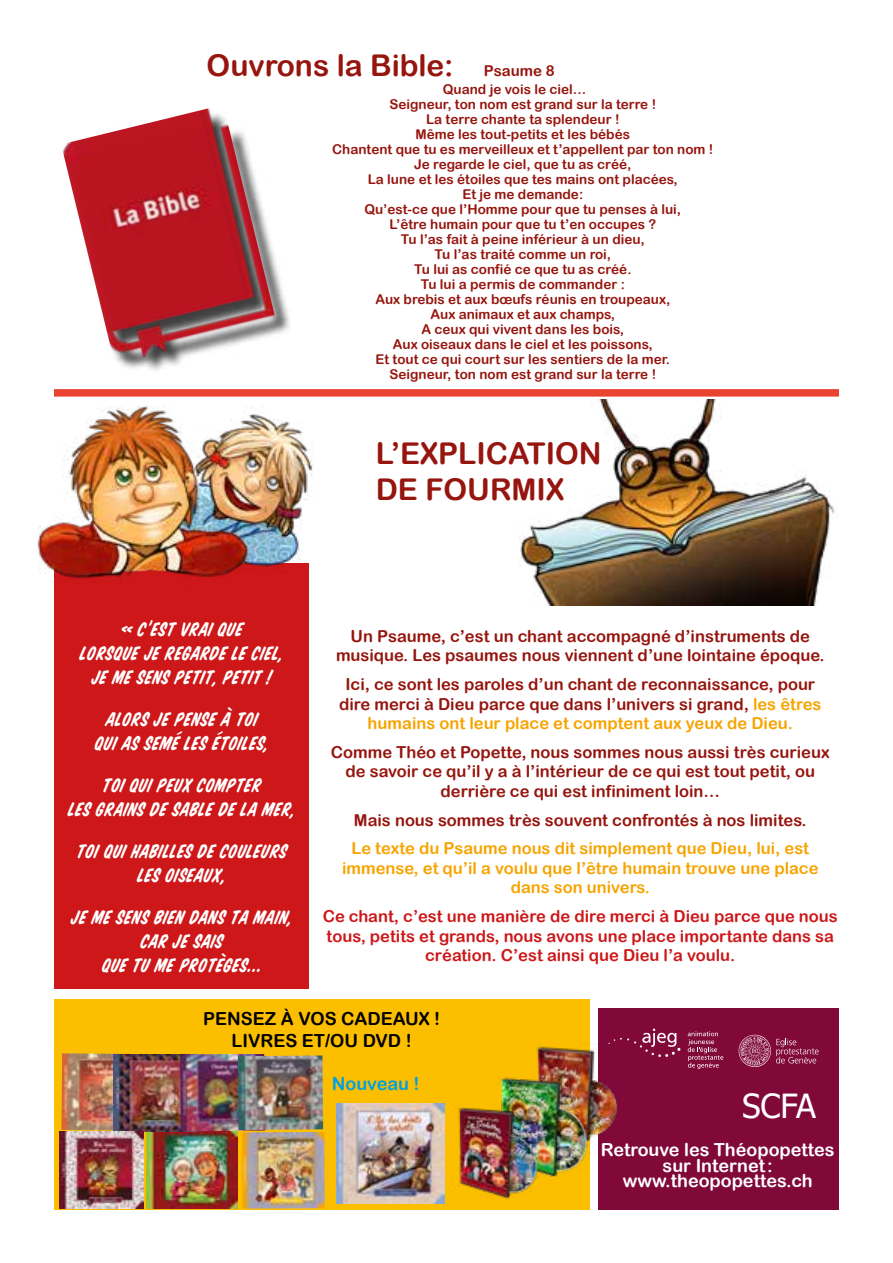
<style>
.page{position:relative;width:893px;height:1263px;background:#fff}
.page>*{position:absolute;margin:0;border:0;box-sizing:border-box;transform-origin:0 0}
.t1{font:33.15px "Tahoma";color:#fff}
.t2{font:30px/36px "Arial Rounded MT Bold";color:#96150e}
.t3{font:italic 18px/24px "Komika Title";letter-spacing:.04em;color:#fff;text-align:center}
.t4{font:18px/15.6px "Arial Rounded MT Bold";color:#fff;text-align:center}
.t5{font:18px/21.6px "Arial Rounded MT Bold";color:#000;text-align:center}
.t6{font:18px "Arial Rounded MT Bold";color:#009fe3}
.t7{font:16.5px/19.8px "Arial Rounded MT Bold";color:#96150e;text-align:center}
.t8{font:16.5px/19.8px "Arial Rounded MT Bold";color:#cd1719;text-align:center}
.t9{font:16.5px/19.8px "Arial Rounded MT Bold";color:#f7a400;text-align:center}
.t10{font:13.5px "Arial Rounded MT Bold";color:#96150e}
.s1{font-size:15px}
.s2{color:#f7a400}
</style>
<div class="page">
<div style="left:54px;top:389px;width:785px;height:8px;background:#e8442f"></div>
<div style="left:54px;top:563px;width:254px;height:425px;background:#cd1719"></div>
<img style="left:519px;top:400px;width:319px;height:205px">
<img style="left:37px;top:396px;width:307px;height:192px">
<div style="left:67px;top:111px;width:226px;height:264px;background:#000;opacity:.75"></div>
<img style="left:62px;top:108px;width:215px;height:256px">
<div style="left:54px;top:999px;width:535px;height:210px;background:#fcbf00"></div>
<div style="left:598px;top:1008px;width:241px;height:201px;background:#80093a"></div>
<svg style="left:739px;top:1035px;width:80px;height:32px"></svg>
<svg style="left:688px;top:1031px;width:35px;height:38px"></svg>
<svg style="left:608px;top:1028px;width:72px;height:29px"></svg>
<img style="left:536px;top:1043px;width:83px;height:101px">
<img style="left:499px;top:1075px;width:90px;height:102px">
<img style="left:457px;top:1105px;width:86px;height:94px">
<img style="left:61px;top:1053px;width:64px;height:77px">
<img style="left:146px;top:1131px;width:91px;height:78px">
<img style="left:337px;top:1103px;width:108px;height:101px">
<img style="left:114px;top:1054px;width:84px;height:78px">
<img style="left:180px;top:1054px;width:85px;height:77px">
<img style="left:242px;top:1132px;width:83px;height:76px">
<img style="left:60px;top:1132px;width:84px;height:77px">
<img style="left:238px;top:1055px;width:85px;height:75px">
<h2 class="t2" style="left:207px;top:47px;width:349px">Ouvrons la Bible: <span class="s1">Psaume 8</span></h2>
<p class="t10" style="left:443px;top:81px;width:145px">Quand je vois le ciel…</p>
<p class="t10" style="left:389px;top:96px;width:268px">Seigneur, ton nom est grand sur la terre !</p>
<p class="t10" style="left:426px;top:111px;width:195px">La terre chante ta splendeur !</p>
<p class="t10" style="left:416px;top:126px;width:216px">Même les tout-petits et les bébés</p>
<p class="t10" style="left:332px;top:141px;width:383px">Chantent que tu es merveilleux et t’appellent par ton nom !</p>
<p class="t10" style="left:414px;top:156px;width:219px">Je regarde le ciel, que tu as créé,</p>
<p class="t10" style="left:368px;top:171px;width:312px">La lune et les étoiles que tes mains ont placées,</p>
<p class="t10" style="left:462px;top:186px;width:122px">Et je me demande:</p>
<p class="t10" style="left:364px;top:201px;width:318px">Qu’est-ce que l’Homme pour que tu penses à lui,</p>
<p class="t10" style="left:389px;top:216px;width:268px">L’être humain pour que tu t’en occupes ?</p>
<p class="t10" style="left:401px;top:231px;width:246px">Tu l’as fait à peine inférieur à un dieu,</p>
<p class="t10" style="left:434px;top:246px;width:178px">Tu l’as traité comme un roi,</p>
<p class="t10" style="left:414px;top:261px;width:219px">Tu lui as confié ce que tu as créé.</p>
<p class="t10" style="left:421px;top:276px;width:206px">Tu lui a permis de commander :</p>
<p class="t10" style="left:375px;top:291px;width:296px">Aux brebis et aux bœufs réunis en troupeaux,</p>
<p class="t10" style="left:430px;top:306px;width:186px">Aux animaux et aux champs,</p>
<p class="t10" style="left:421px;top:321px;width:204px">A ceux qui vivent dans les bois,</p>
<p class="t10" style="left:393px;top:336px;width:261px">Aux oiseaux dans le ciel et les poissons,</p>
<p class="t10" style="left:375px;top:351px;width:296px">Et tout ce qui court sur les sentiers de la mer.</p>
<p class="t10" style="left:389px;top:366px;width:268px">Seigneur, ton nom est grand sur la terre !</p>
<h2 class="t2" style="left:376px;top:435px;width:228px">L’EXPLICATION<br>DE FOURMIX</h2>
<h3 class="t3" style="left:80px;top:616px;width:207px">« C’ESTVRAIQUE<br>LORSQUEJEREGARDELECIEL,<br>JEMESENS PETIT, PETIT !</h3>
<h3 class="t3" style="left:94px;top:706px;width:175px">ALORS JEPENSEÀTOI<br>QUIAS SEMÉLES ÉTOILES,</h3>
<h3 class="t3" style="left:68px;top:772px;width:230px">TOIQUIPEUXCOMPTER<br>LES GRAINS DESABLEDELAMER,</h3>
<h3 class="t3" style="left:76px;top:838px;width:212px">TOIQUIHABILLES DECOULEURS<br>LES OISEAUX,</h3>
<h3 class="t3" style="left:70px;top:904px;width:225px">JEMESENS BIENDANS TAMAIN,<br>CARJESAIS<br>QUETUMEPROTÈGES…</h3>
<p class="t7" style="left:336px;top:626px;width:490px">Un Psaume, c’est un chant accompagné d’instruments de musique. Les psaumes nous viennent d’une lointaine époque.</p>
<p class="t7" style="left:339px;top:674px;width:484px">Ici, ce sont les paroles d’un chant de reconnaissance, pour dire merci à Dieu parce que dans l’univers si grand, <span class="s2">les êtres humains ont leur place et comptent aux yeux de Dieu.</span></p>
<p class="t7" style="left:331px;top:742px;width:500px">Comme Théo et Popette, nous sommes nous aussi très curieux de savoir ce qu’il y a à l’intérieur de ce qui est tout petit, ou derrière ce qui est infiniment loin…</p>
<p class="t7" style="left:354px;top:809px;width:454px">Mais nous sommes très souvent confrontés à nos limites.</p>
<p class="t9" style="left:342px;top:838px;width:478px">Le texte du Psaume nous dit simplement que Dieu, lui, est immense, et qu’il a voulu que l’être humain trouve une place dans son univers.</p>
<p class="t8" style="left:323px;top:906px;width:516px">Ce chant, c’est une manière de dire merci à Dieu parce que nous tous, petits et grands, nous avons une place importante dans sa création. C’est ainsi que Dieu l’a voulu.</p>
<h3 class="t5" style="left:203px;top:1008px;width:239px">PENSEZ À VOS CADEAUX !<br>LIVRES ET/OU DVD !</h3>
<h3 class="t6" style="left:332px;top:1073px;width:89px">Nouveau !</h3>
<h1 class="t1" style="left:742px;top:1084px;width:76px">SCFA</h1>
<h3 class="t4" style="left:601px;top:1142px;width:235px">Retrouve les Théopopettes sur Internet: www.theopopettes.ch</h3>
</div>
